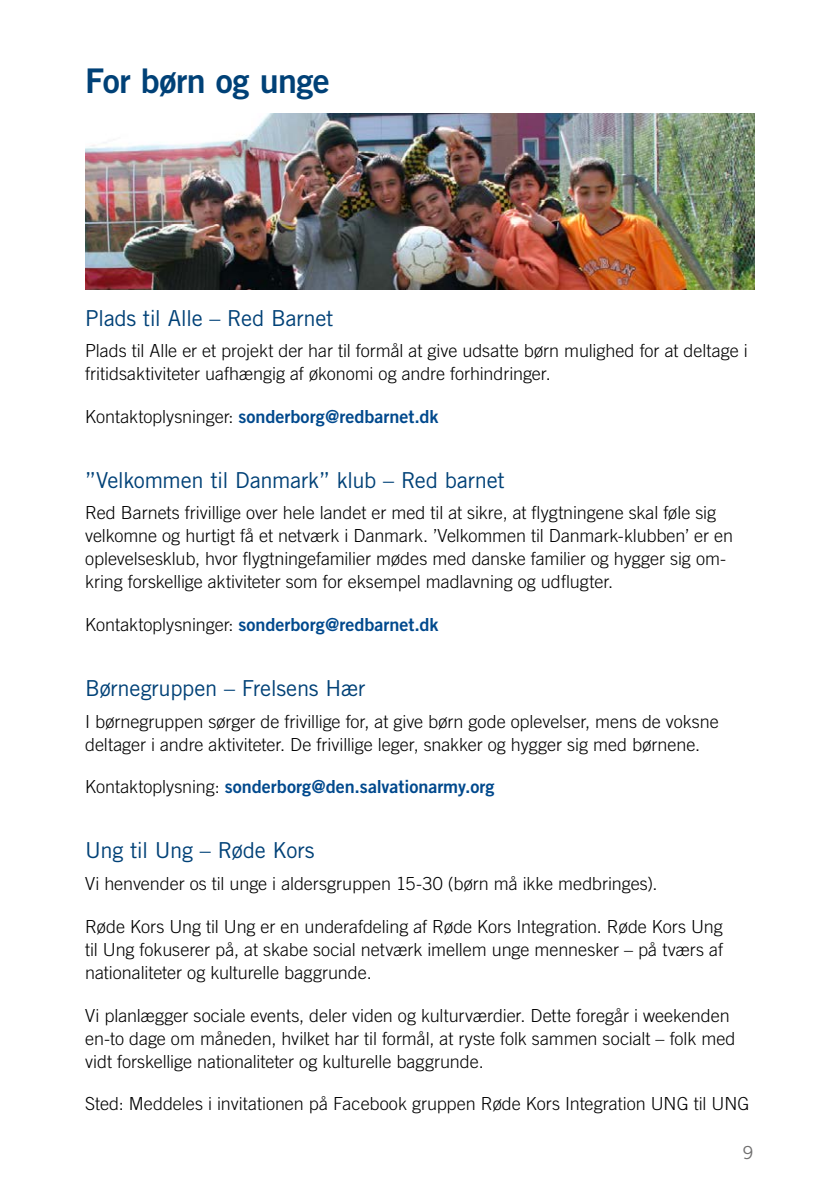
<style>
.page{position:relative;width:840px;height:1191px;background:#fff}
.page>*{position:absolute;margin:0;border:0;box-sizing:border-box;transform-origin:0 0}
.H3_Rubrik_indvendige_sider{font:34px "Trade Gothic LT Std Bd 2";letter-spacing:-.015em;color:#004177}
.H4_-_UNDERRUBRIK_11_14{font:22px "Trade Gothic LT Std";letter-spacing:-.015em;color:#004177}
.P_BRØD{font:300 18px/23px "Trade Gothic LT Std";letter-spacing:-.005em;color:#000}
.P_BRØD-2{font:18px "Trade Gothic LT Std Bd 2";color:#00498d}
.t1{font:18px "Trade Gothic LT Std";color:#706f6f}
.s1{font-family:"Trade Gothic LT Std";font-weight:300;color:#000}
</style>
<div class="page">
<img style="left:85px;top:113px;width:669px;height:176px">
<h3 class="H3_Rubrik_indvendige_sider" style="left:85px;top:59px;width:246px">For børn og unge</h3>
<h4 class="H4_-_UNDERRUBRIK_11_14" style="left:85px;top:304px;width:250px">Plads til Alle – Red Barnet</h4>
<p class="P_BRØD" style="left:85px;top:339px;width:663px">Plads til Alle er et projekt der har til formål at give udsatte børn mulighed for at deltage i fritidsaktiviteter uafhængig af økonomi og andre forhindringer.</p>
<p class="P_BRØD-2" style="left:85px;top:405px;width:354px"><span class="s1">Kontaktoplysninger:</span> sonderborg@redbarnet.dk</p>
<h4 class="H4_-_UNDERRUBRIK_11_14" style="left:85px;top:467px;width:421px">”Velkommen til Danmark” klub – Red barnet</h4>
<p class="P_BRØD" style="left:85px;top:501px;width:649px">Red Barnets frivillige over hele landet er med til at sikre, at flygtningene skal føle sig velkomne og hurtigt få et netværk i Danmark. ’Velkommen til Danmark-klubben’ er en oplevelsesklub, hvor flygtningefamilier mødes med danske familier og hygger sig om&shy;kring forskellige aktiviteter som for eksempel madlavning og udflugter.</p>
<p class="P_BRØD-2" style="left:85px;top:613px;width:354px"><span class="s1">Kontaktoplysninger:</span> sonderborg@redbarnet.dk</p>
<h4 class="H4_-_UNDERRUBRIK_11_14" style="left:85px;top:675px;width:281px">Børnegruppen – Frelsens Hær</h4>
<p class="P_BRØD" style="left:85px;top:709px;width:634px">I børnegruppen sørger de frivillige for, at give børn gode oplevelser, mens de voksne deltager i andre aktiviteter. De frivillige leger, snakker og hygger sig med børnene.</p>
<p class="P_BRØD-2" style="left:85px;top:776px;width:411px"><span class="s1">Kontaktoplysning:</span> sonderborg@den.salvationarmy.org</p>
<h4 class="H4_-_UNDERRUBRIK_11_14" style="left:85px;top:837px;width:231px">Ung til Ung – Røde Kors</h4>
<p class="P_BRØD" style="left:85px;top:871px;width:573px">Vi henvender os til unge i aldersgruppen 15-30 (børn må ikke medbringes).</p>
<p class="P_BRØD" style="left:85px;top:914px;width:639px;text-align:justify">Røde Kors Ung til Ung er en underafdeling af Røde Kors Integration. Røde Kors Ung til Ung fokuserer på, at skabe social netværk imellem unge mennesker – på tværs af nationaliteter og kulturelle baggrunde.</p>
<p class="P_BRØD" style="left:85px;top:1003px;width:651px">Vi planlægger sociale events, deler viden og kulturværdier. Dette foregår i weekenden en-to dage om måneden, hvilket har til formål, at ryste folk sammen socialt – folk med vidt forskellige nationaliteter og kulturelle baggrunde.</p>
<p class="P_BRØD" style="left:85px;top:1092px;width:665px">Sted: Meddeles i invitationen på Facebook gruppen Røde Kors Integration UNG til UNG</p>
<p class="t1" style="left:742px;top:1141px;width:12px">9</p>
</div>
